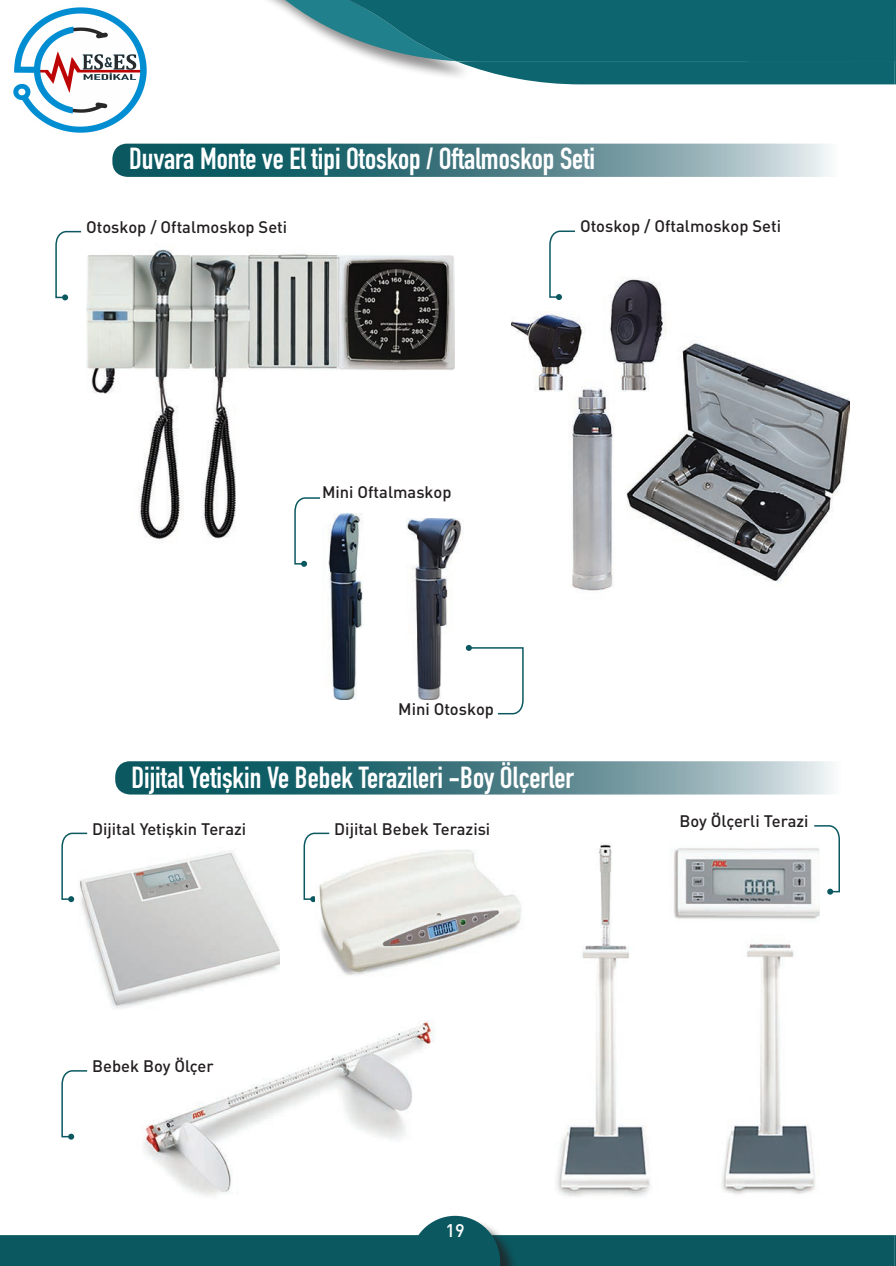
<style>
.page{position:relative;width:896px;height:1266px;background:#fff}
.page>*{position:absolute;margin:0;border:0;box-sizing:border-box;transform-origin:0 0}
.t1{font:30px "DIN Engschrift Std";color:#fff}
.t2{font:500 18px "DI Nbek";color:#fff}
.t3{font:500 16.5px "DIN Pro";color:#231f20}
</style>
<div class="page">
<img style="left:86px;top:249px;width:368px;height:294px">
<img style="left:323px;top:514px;width:42px;height:185px">
<img style="left:407px;top:519px;width:55px;height:180px">
<svg style="left:112px;top:144px;width:718px;height:33px;background:#53868d"></svg>
<svg style="left:115px;top:761px;width:718px;height:33px;background:#54868e"></svg>
<svg style="left:55px;top:230px;width:27px;height:70px"></svg>
<img style="left:511px;top:278px;width:338px;height:313px">
<svg style="left:548px;top:230px;width:28px;height:70px"></svg>
<svg style="left:293px;top:496px;width:28px;height:71px"></svg>
<svg style="left:61px;top:832px;width:27px;height:70px"></svg>
<svg style="left:303px;top:832px;width:27px;height:70px"></svg>
<svg style="left:814px;top:825px;width:26px;height:69px"></svg>
<svg style="left:61px;top:1070px;width:27px;height:69px"></svg>
<svg style="left:466px;top:645px;width:58px;height:70px"></svg>
<img style="left:316px;top:849px;width:205px;height:127px">
<img style="left:77px;top:847px;width:202px;height:162px">
<img style="left:143px;top:1020px;width:292px;height:176px">
<img style="left:556px;top:842px;width:263px;height:355px">
<svg style="left:268px;top:0;width:628px;height:84px;background:#388189"></svg>
<svg style="left:0;top:1215px;width:896px;height:51px"></svg>
<img style="left:13px;top:7px;width:134px;height:126px">
<h1 class="t1" style="left:129px;top:141px;width:467px">Duvara Monte ve El tipi Otoskop / Oftalmoskop Seti</h1>
<p class="t3" style="left:86px;top:216px;width:203px">Otoskop / Oftalmoskop Seti</p>
<p class="t3" style="left:580px;top:216px;width:203px">Otoskop / Oftalmoskop Seti</p>
<p class="t3" style="left:322px;top:481px;width:131px">Mini Oftalmaskop</p>
<p class="t3" style="left:398px;top:698px;width:97px">Mini Otoskop</p>
<h1 class="t1" style="left:131px;top:759px;width:444px">Dijital Yetişkin Ve Bebek Terazileri -Boy Ölçerler</h1>
<p class="t3" style="left:92px;top:817px;width:155px">Dijital Yetişkin Terazi</p>
<p class="t3" style="left:334px;top:817px;width:157px">Dijital Bebek Terazisi</p>
<p class="t3" style="left:679px;top:810px;width:130px">Boy Ölçerli Terazi</p>
<p class="t3" style="left:92px;top:1055px;width:123px">Bebek Boy Ölçer</p>
<p class="t2" style="left:445px;top:1219px;width:21px">19</p>
</div>
